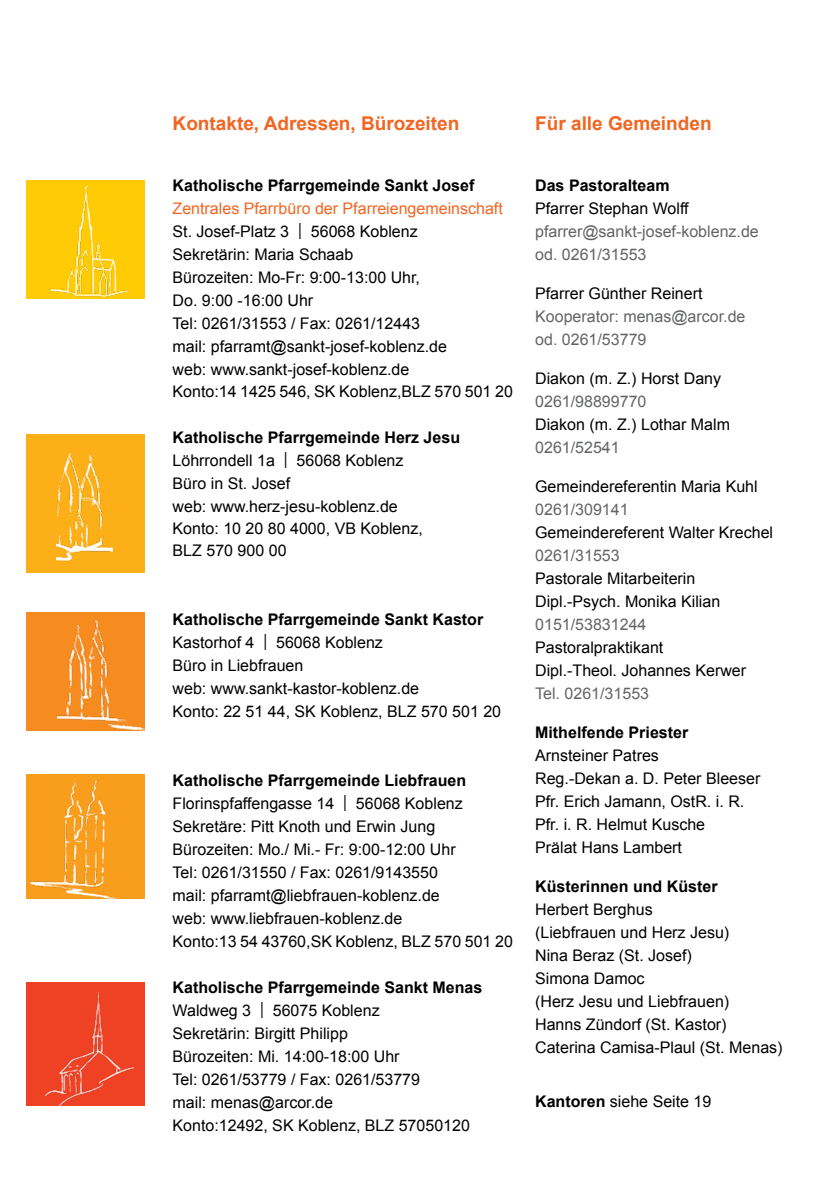
<style>
.page{position:relative;width:840px;height:1191px;background:#fff}
.page>*{position:absolute;margin:0;border:0;box-sizing:border-box;transform-origin:0 0}
.t1{font:700 19px "Arial";color:#f26522}
.t2{font:16px/23px "Arial";color:#000}
.t3{font:16px/23px "Arial";color:#636466}
.t4{font:700 16px "Arial";color:#000}
.s1{color:#f26522}
.s2{font-family:"Myriad Pro"}
.s3{font-weight:700}
</style>
<div class="page">
<div style="left:26px;top:982px;width:119px;height:124px;background:#ef4123"></div>
<img style="left:44px;top:991px;width:90px;height:115px">
<div style="left:26px;top:180px;width:119px;height:118px;background:#ffcb05"></div>
<img style="left:41px;top:185px;width:97px;height:114px">
<div style="left:26px;top:612px;width:119px;height:119px;background:#f68b1f"></div>
<img style="left:57px;top:620px;width:88px;height:111px">
<div style="left:26px;top:434px;width:119px;height:139px;background:#fcaf17"></div>
<img style="left:57px;top:454px;width:55px;height:108px">
<img style="left:26px;top:774px;width:119px;height:124px">
<p class="t1" style="left:172px;top:111px;width:288px">Kontakte, Adressen, Bürozeiten</p>
<p class="t4" style="left:172px;top:175px;width:303px">Katholische Pfarrgemeinde Sankt Josef</p>
<p class="t2" style="left:172px;top:197px;width:341px"><span class="s1">Zentrales Pfarrbüro der Pfarreiengemeinschaft </span>St. Josef-Platz 3 <span class="s2">|</span> 56068 Koblenz<br>Sekretärin: Maria Schaab<br>Bürozeiten: Mo-Fr: 9:00-13:00 Uhr,<br>Do. 9:00 -16:00 Uhr<br>Tel: 0261/31553 / Fax: 0261/12443<br>mail: pfarramt@sankt-josef-koblenz.de<br>web: www.sankt-josef-koblenz.de<br>Konto:14 1425 546, SK Koblenz,BLZ 570 501 20</p>
<p class="t2" style="left:172px;top:426px;width:289px"><span class="s3">Katholische Pfarrgemeinde Herz Jesu<br></span>Löhrrondell 1a <span class="s2">|</span> 56068 Koblenz<br>Büro in St. Josef<br>web: www.herz-jesu-koblenz.de<br>Konto: 10 20 80 4000, VB Koblenz,<br>BLZ 570 900 00</p>
<p class="t2" style="left:172px;top:608px;width:330px"><span class="s3">Katholische Pfarrgemeinde Sankt Kastor<br></span>Kastorhof 4 <span class="s2">|</span> 56068 Koblenz<br>Büro in Liebfrauen<br>web: www.sankt-kastor-koblenz.de<br>Konto: 22 51 44, SK Koblenz, BLZ 570 501 20</p>
<p class="t2" style="left:172px;top:769px;width:341px"><span class="s3">Katholische Pfarrgemeinde Liebfrauen </span>Florinspfaffengasse 14 <span class="s2">|</span> 56068 Koblenz Sekretäre: Pitt Knoth und Erwin Jung Bürozeiten: Mo./ Mi.- Fr: 9:00-12:00 Uhr<br>Tel: 0261/31550 / Fax: 0261/9143550<br>mail: pfarramt@liebfrauen-koblenz.de<br>web: www.liebfrauen-koblenz.de<br>Konto:13 54 43760,SK Koblenz, BLZ 570 501 20</p>
<p class="t2" style="left:172px;top:976px;width:311px"><span class="s3">Katholische Pfarrgemeinde Sankt Menas<br></span>Waldweg 3 <span class="s2">|</span> 56075 Koblenz<br>Sekretärin: Birgitt Philipp<br>Bürozeiten: Mi. 14:00-18:00 Uhr<br>Tel: 0261/53779 / Fax: 0261/53779<br>mail: menas@arcor.de<br>Konto:12492, SK Koblenz, BLZ 57050120</p>
<p class="t1" style="left:535px;top:111px;width:178px">Für alle Gemeinden</p>
<p class="t4" style="left:535px;top:175px;width:136px">Das Pastoralteam</p>
<p class="t2" style="left:535px;top:197px;width:155px">Pfarrer Stephan Wolff</p>
<p class="t3" style="left:535px;top:220px;width:225px">pfarrer@sankt-josef-koblenz.de od. 0261/31553</p>
<p class="t2" style="left:535px;top:282px;width:169px">Pfarrer Günther Reinert</p>
<p class="t3" style="left:535px;top:305px;width:212px">Kooperator: menas@arcor.de od. 0261/53779</p>
<p class="t2" style="left:535px;top:367px;width:187px">Diakon (m. Z.) Horst Dany</p>
<p class="t3" style="left:535px;top:390px;width:113px">0261/98899770</p>
<p class="t2" style="left:535px;top:413px;width:196px">Diakon (m. Z.) Lothar Malm</p>
<p class="t3" style="left:535px;top:436px;width:86px">0261/52541</p>
<p class="t2" style="left:535px;top:475px;width:224px">Gemeindereferentin Maria Kuhl</p>
<p class="t3" style="left:535px;top:498px;width:95px">0261/309141</p>
<p class="t2" style="left:535px;top:521px;width:239px">Gemeindereferent Walter Krechel</p>
<p class="t3" style="left:535px;top:544px;width:86px">0261/31553</p>
<p class="t2" style="left:535px;top:567px;width:186px">Pastorale Mitarbeiterin<br>Dipl.-Psych. Monika Kilian</p>
<p class="t3" style="left:535px;top:613px;width:113px">0151/53831244</p>
<p class="t2" style="left:535px;top:636px;width:212px">Pastoralpraktikant<br>Dipl.-Theol. Johannes Kerwer</p>
<p class="t3" style="left:535px;top:682px;width:115px">Tel. 0261/31553</p>
<p class="t4" style="left:535px;top:722px;width:154px">Mithelfende Priester</p>
<p class="t2" style="left:535px;top:744px;width:226px">Arnsteiner Patres<br>Reg.-Dekan a. D. Peter Bleeser<br>Pfr. Erich Jamann, OstR. i. R.<br>Pfr. i. R. Helmut Kusche<br>Prälat Hans Lambert</p>
<p class="t4" style="left:535px;top:876px;width:184px">Küsterinnen und Küster</p>
<p class="t2" style="left:535px;top:898px;width:249px">Herbert Berghus<br>(Liebfrauen und Herz Jesu)<br>Nina Beraz (St. Josef)<br>Simona Damoc<br>(Herz Jesu und Liebfrauen)<br>Hanns Zündorf (St. Kastor)<br>Caterina Camisa-Plaul (St. Menas)</p>
<p class="t2" style="left:535px;top:1090px;width:178px"><span class="s3">Kantoren</span> siehe Seite 19</p>
</div>
